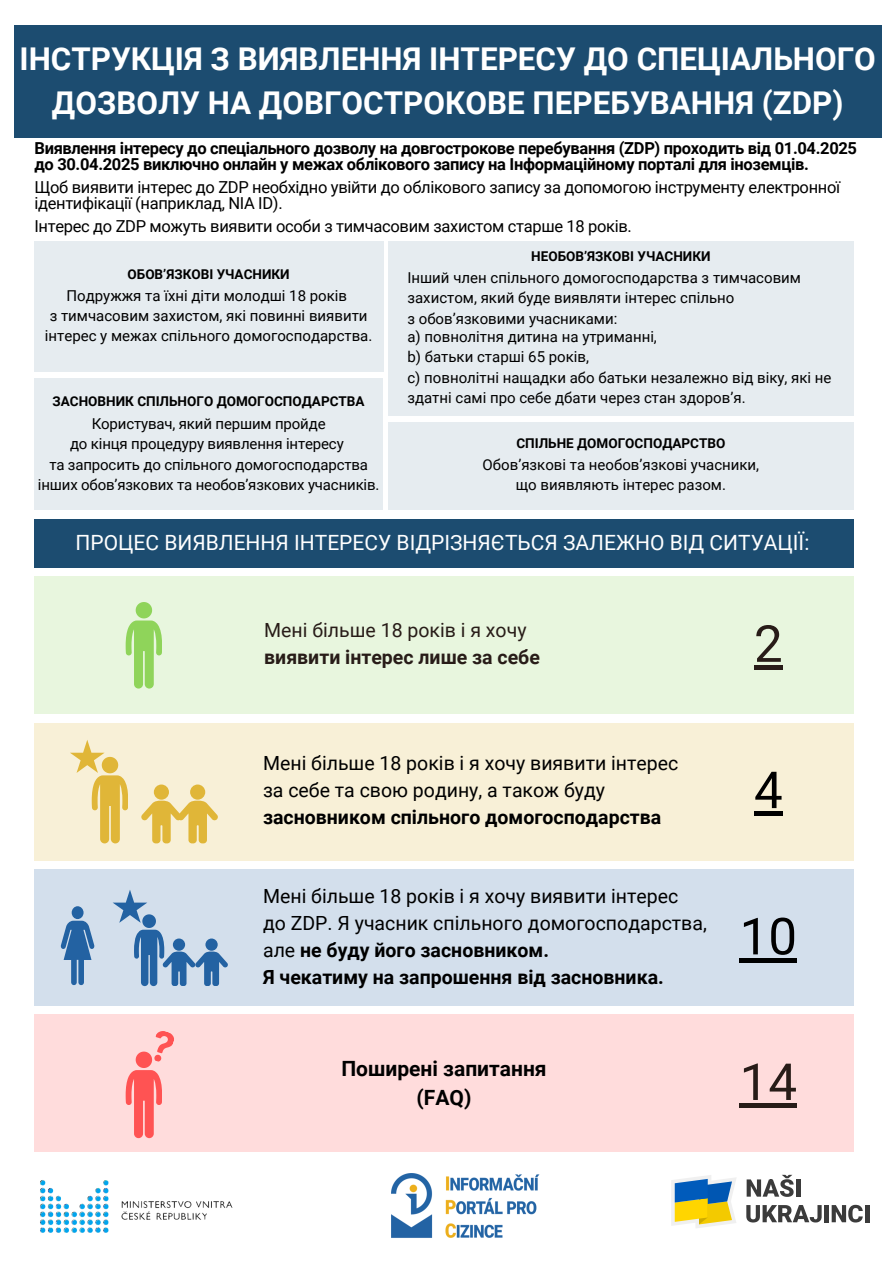
<style>
.page{position:relative;width:894px;height:1264px;background:#fff}
.page>*{position:absolute;margin:0;border:0;box-sizing:border-box;transform-origin:0 0}
.t1{font:51px "Roboto";color:#000}
.t2{font:51px "Roboto";color:#281c18}
.t3{font:700 31.35px/43.8px "Roboto";color:#fff;text-align:center}
.t4{font:21px "Roboto";color:#fff}
.t5{font:700 21px/29.2px "Roboto";color:#000;text-align:center}
.t6{font:19.5px/27px "Roboto";color:#000}
.t7{font:700 19.5px/27px "Roboto";color:#281c18}
.t8{font:16.5px/15.8px "Roboto";letter-spacing:-.02em;color:#000}
.t9{font:700 16.5px/15.8px "Roboto";letter-spacing:-.02em;color:#000}
.t10{font:15px/20.2px "Roboto";color:#000;text-align:center}
.t11{font:700 13.5px "Roboto";color:#000}
.s1{font-weight:400}
.s2{font-weight:700}
</style>
<div class="page">
<img style="left:392px;top:1173px;width:148px;height:65px">
<img style="left:34px;top:1151px;width:227px;height:82px">
<svg style="left:746px;top:1174px;width:47px;height:22px"></svg>
<div style="left:795px;top:1179px;width:5px;height:17px;background:#3b3b3b"></div>
<svg style="left:746px;top:1205px;width:75px;height:17px"></svg>
<hr style="left:824px;top:1204px;width:4px;height:18px;background:#3b3b3b">
<svg style="left:831px;top:1204px;width:31px;height:18px"></svg>
<svg style="left:865px;top:1205px;width:3px;height:17px"></svg>
<svg style="left:671px;top:1175px;width:65px;height:53px"></svg>
<div style="left:34px;top:519px;width:819px;height:48px;background:#1c4c70"></div>
<div style="left:34px;top:723px;width:819px;height:137px;background:#f8f0d7"></div>
<div style="left:154px;top:784px;width:15px;height:15px;background:#e0b638;border-radius:50%"></div>
<div style="left:190px;top:784px;width:15px;height:15px;background:#e0b638;border-radius:50%"></div>
<svg style="left:141px;top:800px;width:77px;height:43px"></svg>
<svg style="left:70px;top:740px;width:58px;height:103px"></svg>
<div style="left:753px;top:811px;width:29px;height:5px;background:#000"></div>
<div style="left:34px;top:576px;width:819px;height:138px;background:#e8f6de"></div>
<svg style="left:126px;top:602px;width:36px;height:86px"></svg>
<hr style="left:753px;top:665px;width:29px;height:4px;background:#281c18">
<div style="left:34px;top:869px;width:819px;height:136px;background:#d3dfec"></div>
<svg style="left:113px;top:890px;width:115px;height:96px"></svg>
<div style="left:72px;top:906px;width:11px;height:13px;background:#2362a2;border-radius:50%"></div>
<svg style="left:60px;top:920px;width:35px;height:66px"></svg>
<div style="left:739px;top:957px;width:57px;height:5px;background:#000"></div>
<div style="left:34px;top:378px;width:349px;height:132px;background:#e6ecf0"></div>
<div style="left:34px;top:1014px;width:819px;height:137px;background:#ffdcdc"></div>
<hr style="left:739px;top:1103px;width:57px;height:4px;background:#281c18">
<svg style="left:126px;top:1031px;width:48px;height:107px"></svg>
<div style="left:34px;top:241px;width:349px;height:131px;background:#e6ecf0"></div>
<div style="left:388px;top:423px;width:465px;height:87px;background:#e6ecf0"></div>
<div style="left:388px;top:241px;width:465px;height:175px;background:#e6ecf0"></div>
<div style="left:14px;top:26px;width:867px;height:112px;background:#1c4c70"></div>
<p class="t3" style="left:20px;top:38px;width:857px">ІНСТРУКЦІЯ З ВИЯВЛЕННЯ ІНТЕРЕСУ ДО СПЕЦІАЛЬНОГО<br>ДОЗВОЛУ НА ДОВГОСТРОКОВЕ ПЕРЕБУВАННЯ (ZDP)</p>
<p class="t9" style="left:34px;top:140px;width:823px">Виявлення інтересу до спеціального дозволу на довгострокове перебування (ZDP) проходить від 01.04.2025 до 30.04.2025 виключно онлайн у межах облікового запису на Інформаційному порталі для іноземців.</p>
<p class="t8" style="left:34px;top:179px;width:807px">Щоб виявити інтерес до ZDP необхідно увійти до облікового запису за допомогою інструменту електронної ідентифікації (наприклад, NIA ID).</p>
<h4 class="t8" style="left:34px;top:219px;width:598px">Інтерес до ZDP можуть виявити особи з тимчасовим захистом старше 18 років.</h4>
<h6 class="t11" style="left:127px;top:266px;width:164px">ОБОВ’ЯЗКОВІ УЧАСНИКИ</h6>
<p class="t10" style="left:45px;top:285px;width:329px">Подружжя та їхні діти молодші 18 років<br>з тимчасовим захистом, які повинні виявити інтерес у межах спільного домогосподарства.</p>
<h6 class="t11" style="left:53px;top:393px;width:313px">ЗАСНОВНИК СПІЛЬНОГО ДОМОГОСПОДАРСТВА</h6>
<p class="t10" style="left:38px;top:414px;width:343px">Користувач, який першим пройде<br>до кінця процедуру виявлення інтересу<br>та запросить до спільного домогосподарства інших обов’язкових та необов’язкових учасників.</p>
<p class="t11" style="left:531px;top:248px;width:181px">НЕОБОВ’ЯЗКОВІ УЧАСНИКИ</p>
<p class="t10" style="left:407px;top:268px;width:395px;text-align:left">Інший член спільного домогосподарства з тимчасовим захистом, який буде виявляти інтерес спільно</p>
<h4 class="t10" style="left:407px;top:308px;width:211px">з обов’язковими учасниками:</h4>
<p class="t10" style="left:407px;top:327px;width:425px;text-align:left">a) повнолітня дитина на утриманні,<br>b) батьки старші 65 років,<br>c) повнолітні нащадки або батьки незалежно від віку, які не здатні самі про себе дбати через стан здоров’я.</p>
<h2 class="t11" style="left:516px;top:435px;width:210px">СПІЛЬНЕ ДОМОГОСПОДАРСТВО</h2>
<h6 class="t10" style="left:482px;top:454px;width:278px">Обов’язкові та необов’язкові учасники, що виявляють інтерес разом.</h6>
<h1 class="t4" style="left:75px;top:530px;width:735px">ПРОЦЕС ВИЯВЛЕННЯ ІНТЕРЕСУ ВІДРІЗНЯЄТЬСЯ ЗАЛЕЖНО ВІД СИТУАЦІЇ:</h1>
<h6 class="t7" style="left:264px;top:617px;width:277px"><span class="s1">Мені більше 18 років і я хочу </span>виявити інтерес лише за себе</h6>
<p class="t2" style="left:753px;top:614px;width:30px">2</p>
<h5 class="t6" style="left:263px;top:750px;width:416px">Мені більше 18 років і я хочу виявити інтерес за себе та свою родину, а також буду <span class="s2">засновником спільного домогосподарства</span></h5>
<h6 class="t6" style="left:263px;top:882px;width:445px">Мені більше 18 років і я хочу виявити інтерес<br>до ZDP. Я учасник спільного домогосподарства, але <span class="s2">не буду його засновником.<br>Я чекатиму на запрошення від засновника.</span></h6>
<p class="t5" style="left:341px;top:1053px;width:207px">Поширені запитання (FAQ)</p>
<h6 class="t1" style="left:753px;top:760px;width:30px">4</h6>
<p class="t1" style="left:739px;top:907px;width:59px">10</p>
<h6 class="t2" style="left:739px;top:1052px;width:59px">14</h6>
</div>
